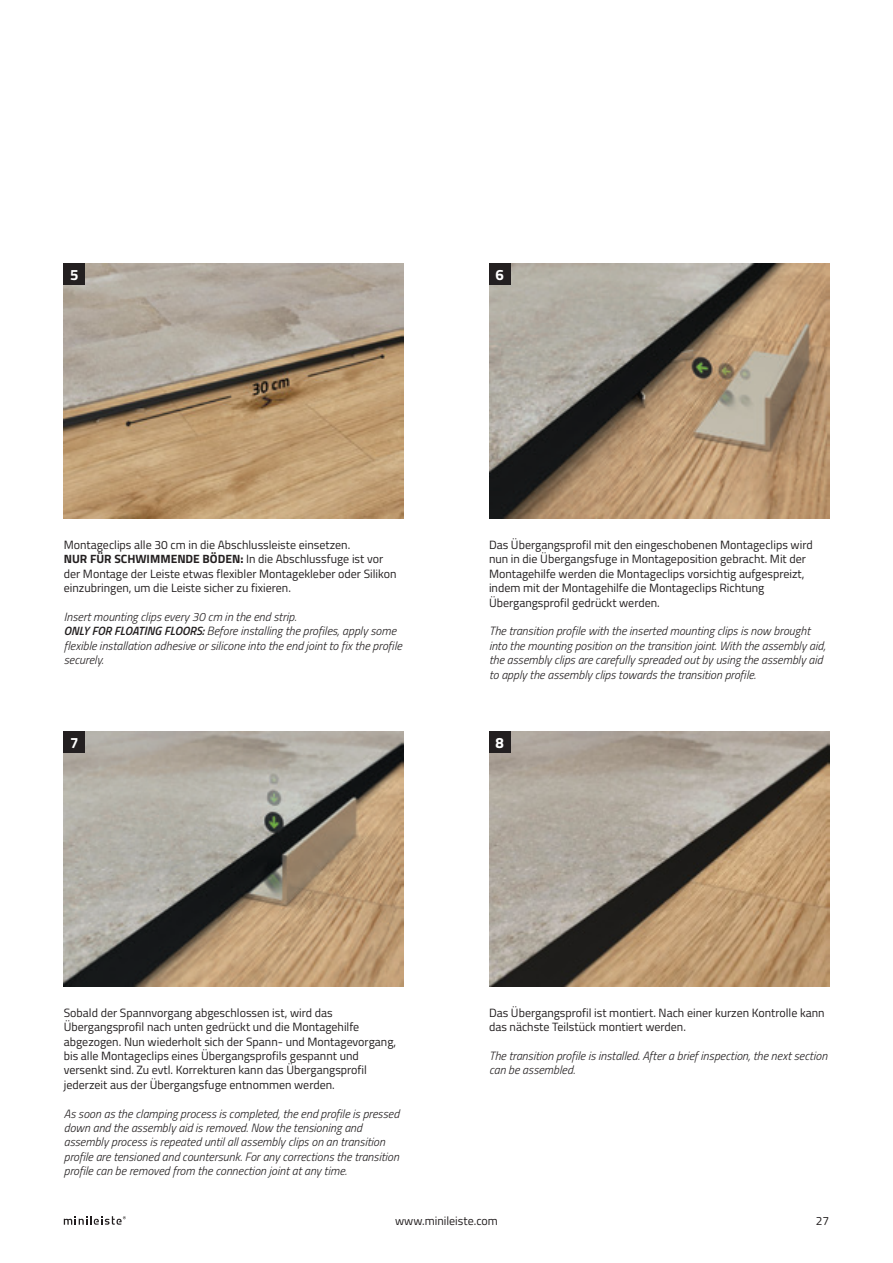
<style>
.page{position:relative;width:893px;height:1263px;background:#fff}
.page>*{position:absolute;margin:0;border:0;box-sizing:border-box;transform-origin:0 0}
.t1{font:700 15px "Titillium";color:#fff}
.t2{font:12px/14.4px "Titillium";color:#231f20}
.t3{font:italic 300 12px/14.4px "Titillium";color:#231f20}
.s1{font-weight:700}
.s2{font-weight:600}
</style>
<div class="page">
<svg style="left:64px;top:1216px;width:62px;height:9px"></svg>
<img style="left:489px;top:264px;width:340px;height:255px">
<img style="left:64px;top:264px;width:340px;height:255px">
<img style="left:64px;top:731px;width:340px;height:255px">
<img style="left:489px;top:731px;width:340px;height:255px">
<div style="left:64px;top:264px;width:21px;height:21px;background:#231f20"></div>
<div style="left:64px;top:731px;width:21px;height:22px;background:#231f20"></div>
<div style="left:489px;top:264px;width:21px;height:21px;background:#231f20"></div>
<div style="left:489px;top:731px;width:21px;height:22px;background:#231f20"></div>
<p class="t1" style="left:70px;top:263px;width:10px">5</p>
<p class="t1" style="left:495px;top:263px;width:10px">6</p>
<p class="t2" style="left:64px;top:537px;width:288px">Montageclips alle 30 cm in die Abschlussleiste einsetzen.</p>
<p class="t2" style="left:64px;top:551px;width:334px"><span class="s1">NUR FÜR SCHWIMMENDE BÖDEN:</span> In die Abschlussfuge ist vor der Montage der Leiste etwas flexibler Montagekleber oder Silikon einzubringen, um die Leiste sicher zu fixieren.</p>
<p class="t3" style="left:64px;top:609px;width:234px">Insert mounting clips every 30 cm in the end strip.</p>
<p class="t3" style="left:64px;top:623px;width:340px"><span class="s2">ONLY FOR FLOATING FLOORS:</span> Before installing the profiles, apply some flexible installation adhesive or silicone into the end joint to fix the profile securely.</p>
<p class="t1" style="left:70px;top:731px;width:10px">7</p>
<p class="t2" style="left:489px;top:537px;width:325px">Das Übergangsprofil mit den eingeschobenen Montageclips wird nun in die Übergangsfuge in Montageposition gebracht. Mit der Montagehilfe werden die Montageclips vorsichtig aufgespreizt, indem mit der Montagehilfe die Montageclips Richtung Übergangsprofil gedrückt werden.</p>
<p class="t3" style="left:489px;top:623px;width:338px">The transition profile with the inserted mounting clips is now brought into the mounting position on the transition joint. With the assembly aid, the assembly clips are carefully spreaded out by using the assembly aid to apply the assembly clips towards the transition profile.</p>
<p class="t1" style="left:495px;top:731px;width:10px">8</p>
<p class="t2" style="left:64px;top:1005px;width:334px">Sobald der Spannvorgang abgeschlossen ist, wird das Übergangsprofil nach unten gedrückt und die Montagehilfe abgezogen. Nun wiederholt sich der Spann- und Montagevorgang, bis alle Montageclips eines Übergangsprofils gespannt und versenkt sind. Zu evtl. Korrekturen kann das Übergangsprofil jederzeit aus der Übergangsfuge entnommen werden.</p>
<p class="t3" style="left:64px;top:1106px;width:337px">As soon as the clamping process is completed, the end profile is pressed down and the assembly aid is removed. Now the tensioning and assembly process is repeated until all assembly clips on an transition profile are tensioned and countersunk. For any corrections the transition profile can be removed from the connection joint at any time.</p>
<p class="t2" style="left:489px;top:1005px;width:337px">Das Übergangsprofil ist montiert. Nach einer kurzen Kontrolle kann das nächste Teilstück montiert werden.</p>
<p class="t3" style="left:489px;top:1048px;width:340px">The transition profile is installed. After a brief inspection, the next section can be assembled.</p>
<p class="t2" style="left:395px;top:1213px;width:104px">www.minileiste.com</p>
<p class="t2" style="left:816px;top:1213px;width:15px">27</p>
</div>
